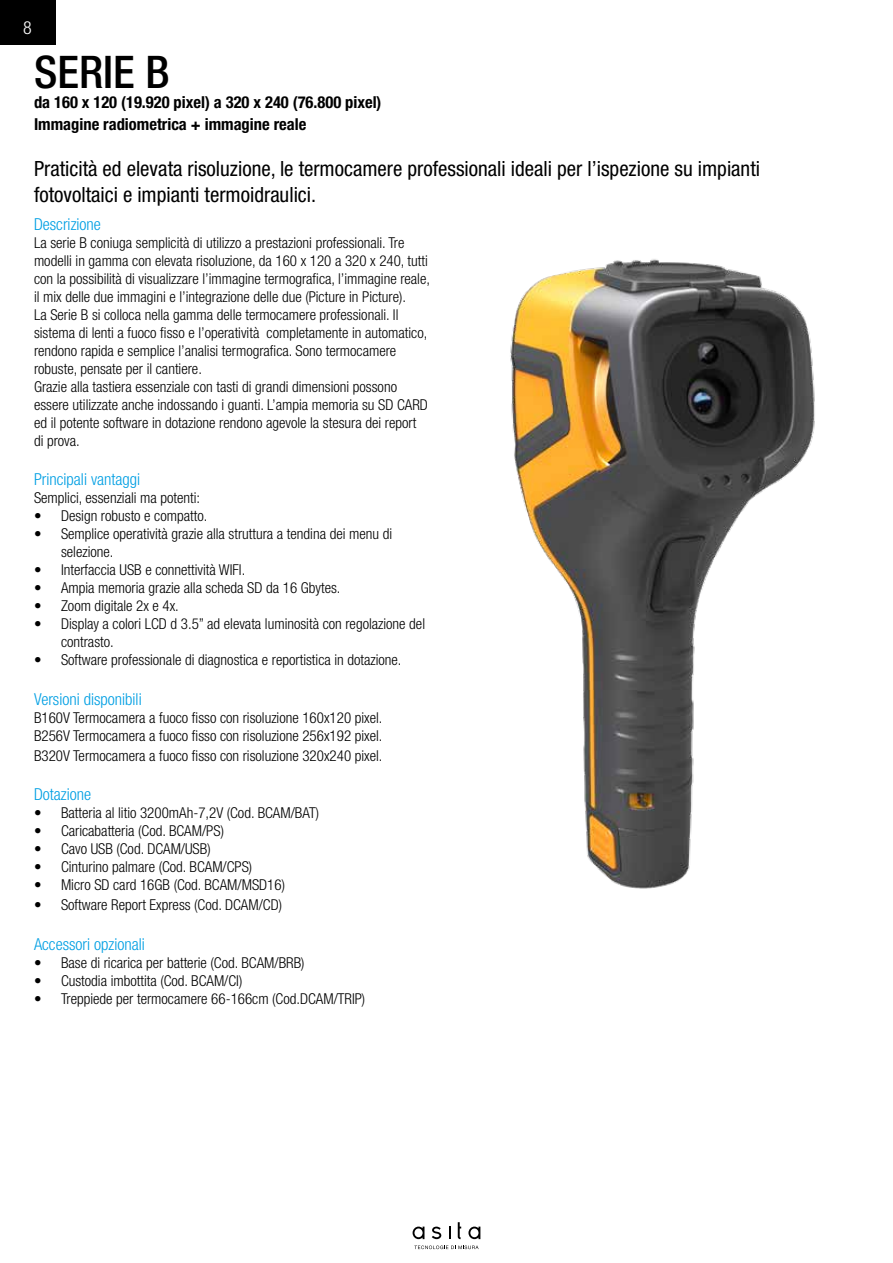
<style>
.page{position:relative;width:893px;height:1263px;background:#fff}
.page>*{position:absolute;margin:0;border:0;box-sizing:border-box;transform-origin:0 0}
.t1{font:500 condensed 45px "Helvetica Neue LT Std";color:#000}
.t2{font:condensed 21px/25.2px "Helvetica Neue LT Std";color:#000}
.t3{font:300 condensed 18px "Helvetica Neue LT Std";color:#fff}
.t4{font:700 condensed 16.5px/21.6px "Helvetica Neue LT Std";color:#000}
.t5{font:300 condensed 16.5px "Helvetica Neue LT Std";color:#009fe3}
.t6{font:300 condensed 15px/18px "Helvetica Neue LT Std";color:#000}
</style>
<div class="page">
<div style="left:0;top:0;width:55px;height:44px;background:#000"></div>
<svg style="left:413px;top:1226px;width:11px;height:13px"></svg>
<svg style="left:432px;top:1226px;width:9px;height:13px"></svg>
<svg style="left:449px;top:1226px;width:1px;height:13px"></svg>
<svg style="left:458px;top:1222px;width:3px;height:17px"></svg>
<svg style="left:468px;top:1226px;width:12px;height:13px"></svg>
<svg style="left:414px;top:1245px;width:65px;height:4px"></svg>
<img style="left:510px;top:259px;width:305px;height:630px">
<p class="t3" style="left:23px;top:17px;width:10px">8</p>
<h1 class="t1" style="left:34px;top:45px;width:137px">SERIE B</h1>
<p class="t4" style="left:34px;top:91px;width:349px">da 160 x 120 (19.920 pixel) a 320 x 240 (76.800 pixel)<br>Immagine radiometrica + immagine reale</p>
<h2 class="t2" style="left:34px;top:156px;width:727px">Praticità ed elevata risoluzione, le termocamere professionali ideali per l’ispezione su impianti fotovoltaici e impianti termoidraulici.</h2>
<p class="t5" style="left:34px;top:214px;width:68px">Descrizione</p>
<p class="t6" style="left:34px;top:233px;width:397px">La serie B coniuga semplicità di utilizzo a prestazioni professionali. Tre modelli in gamma con elevata risoluzione, da 160 x 120 a 320 x 240, tutti con la possibilità di visualizzare l’immagine termografica, l’immagine reale, il mix delle due immagini e l’integrazione delle due (Picture in Picture).<br>La Serie B si colloca nella gamma delle termocamere professionali. Il sistema di lenti a fuoco fisso e l’operatività completamente in automatico, rendono rapida e semplice l’analisi termografica. Sono termocamere robuste, pensate per il cantiere.<br>Grazie alla tastiera essenziale con tasti di grandi dimensioni possono essere utilizzate anche indossando i guanti. L’ampia memoria su SD CARD ed il potente software in dotazione rendono agevole la stesura dei report<br>di prova.</p>
<p class="t5" style="left:34px;top:470px;width:108px">Principali vantaggi</p>
<p class="t6" style="left:34px;top:489px;width:168px">Semplici, essenziali ma potenti:</p>
<p class="t6" style="left:34px;top:507px;width:175px">• Design robusto e compatto.</p>
<p class="t6" style="left:61px;top:525px;width:333px;text-indent:-27px">• Semplice operatività grazie alla struttura a tendina dei menu di selezione.</p>
<p class="t6" style="left:34px;top:561px;width:213px">• Interfaccia USB e connettività WIFI.</p>
<p class="t6" style="left:34px;top:579px;width:308px">• Ampia memoria grazie alla scheda SD da 16 Gbytes.</p>
<p class="t6" style="left:34px;top:597px;width:146px">• Zoom digitale 2x e 4x.</p>
<p class="t6" style="left:61px;top:615px;width:366px;text-indent:-27px">• Display a colori LCD d 3.5” ad elevata luminosità con regolazione del contrasto.</p>
<p class="t6" style="left:34px;top:651px;width:369px">• Software professionale di diagnostica e reportistica in dotazione.</p>
<p class="t5" style="left:34px;top:689px;width:109px">Versioni disponibili</p>
<p class="t6" style="left:34px;top:708px;width:350px">B160V Termocamera a fuoco fisso con risoluzione 160x120 pixel.<br>B256V Termocamera a fuoco fisso con risoluzione 256x192 pixel.</p>
<p class="t6" style="left:34px;top:746px;width:350px">B320V Termocamera a fuoco fisso con risoluzione 320x240 pixel.</p>
<p class="t5" style="left:34px;top:785px;width:59px">Dotazione</p>
<p class="t6" style="left:34px;top:804px;width:287px">• Batteria al litio 3200mAh-7,2V (Cod. BCAM/BAT)</p>
<p class="t6" style="left:34px;top:822px;width:191px">• Caricabatteria (Cod. BCAM/PS)</p>
<p class="t6" style="left:34px;top:840px;width:178px">• Cavo USB (Cod. DCAM/USB)</p>
<p class="t6" style="left:34px;top:858px;width:220px">• Cinturino palmare (Cod. BCAM/CPS)</p>
<p class="t6" style="left:34px;top:876px;width:252px">• Micro SD card 16GB (Cod. BCAM/MSD16)</p>
<p class="t6" style="left:34px;top:896px;width:250px">• Software Report Express (Cod. DCAM/CD)</p>
<p class="t5" style="left:34px;top:934px;width:112px">Accessori opzionali</p>
<p class="t6" style="left:34px;top:953px;width:272px">• Base di ricarica per batterie (Cod. BCAM/BRB)</p>
<p class="t6" style="left:34px;top:971px;width:210px">• Custodia imbottita (Cod. BCAM/CI)</p>
<p class="t6" style="left:34px;top:989px;width:333px">• Treppiede per termocamere 66-166cm (Cod.DCAM/TRIP)</p>
</div>
